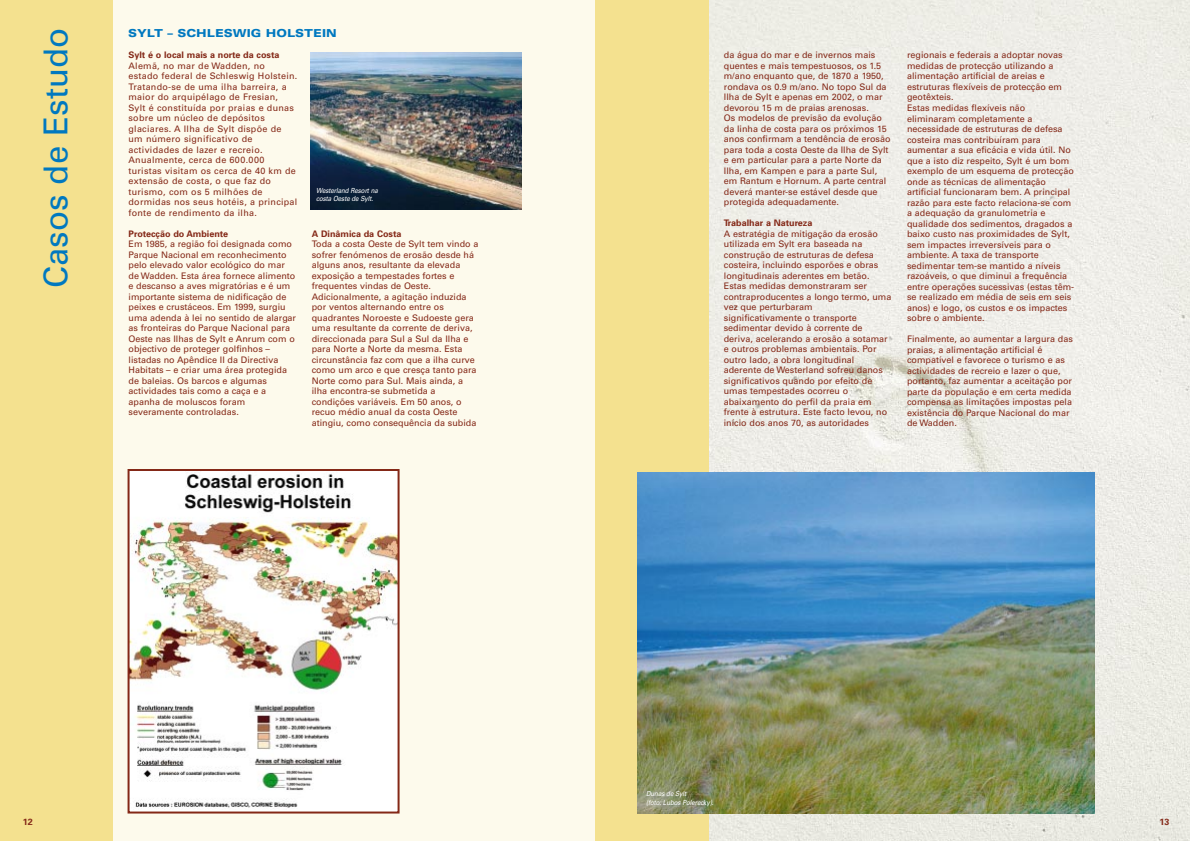
<style>
.page{position:relative;width:1190px;height:841px;background:#fff}
.page>*{position:absolute;margin:0;border:0;box-sizing:border-box;transform-origin:0 0}
.t1{font:33px "Univers";color:#0078c0}
.t2{font:900 expanded 11px "Univers";color:#0078c0}
.t3{font:9px/10.5px "Univers";color:#842817}
.t4{font:9px/10.5px "Univers";letter-spacing:.03em;color:#842817}
.t5{font:700 9px "Univers";color:#842817}
.t6{font:italic 7px/8.4px "Univers";color:#fff;scale:.9 1}
</style>
<div class="page">
<div style="left:0;top:0;width:595px;height:841px;background:#fdfaec"></div>
<img style="left:709px;top:0;width:481px;height:841px">
<div style="left:0;top:0;width:113px;height:841px;background:#f4e18f"></div>
<div style="left:595px;top:0;width:114px;height:841px;background:#f4e18f"></div>
<img style="left:131px;top:472px;width:266px;height:337px">
<div style="left:128px;top:469px;width:272px;height:345px;border:2px solid #842817"></div>
<img style="left:638px;top:472px;width:456px;height:342px">
<img style="left:310px;top:53px;width:212px;height:156px">
<h1 class="t1" style="left:44px;top:288px;width:262px;rotate:-90deg">Casos de Estudo</h1>
<p class="t2" style="left:128px;top:29px;width:210px">SYLT – SCHLESWIG HOLSTEIN</p>
<p class="t5" style="left:129px;top:52px;width:152px">Sylt é o local mais a norte da costa</p>
<p class="t4" style="left:129px;top:61px;width:170px">Alemã, no mar de Wadden, no<br>estado federal de Schleswig Holstein.<br>Tratando-se de uma ilha barreira, a maior do arquipélago de Fresian,<br>Sylt é constituída por praias e dunas sobre um núcleo de depósitos glaciares. A Ilha de Sylt dispõe de um número significativo de actividades de lazer e recreio.<br>Anualmente, cerca de 600.000 turistas visitam os cerca de 40 km de extensão de costa, o que faz do turismo, com os 5 milhões de dormidas nos seus hotéis, a principal fonte de rendimento da ilha.</p>
<p class="t5" style="left:129px;top:230px;width:101px">Protecção do Ambiente</p>
<p class="t3" style="left:129px;top:240px;width:169px">Em 1985, a região foi designada como Parque Nacional em reconhecimento pelo elevado valor ecológico do mar de Wadden. Esta área fornece alimento e descanso a aves migratórias e é um importante sistema de nidificação de peixes e crustáceos. Em 1999, surgiu uma adenda à lei no sentido de alargar as fronteiras do Parque Nacional para Oeste nas Ilhas de Sylt e Anrum com o objectivo de proteger golfinhos – listadas no Apêndice II da Directiva Habitats – e criar uma área protegida de baleias. Os barcos e algumas actividades tais como a caça e a apanha de moluscos foram severamente controladas.</p>
<p class="t6" style="left:316px;top:187px;width:72px">Westerland Resort na costa Oeste de Sylt.</p>
<p class="t5" style="left:312px;top:230px;width:91px">A Dinâmica da Costa</p>
<p class="t3" style="left:312px;top:240px;width:168px">Toda a costa Oeste de Sylt tem vindo a sofrer fenómenos de erosão desde há alguns anos, resultante da elevada exposição a tempestades fortes e frequentes vindas de Oeste.<br>Adicionalmente, a agitação induzida por ventos alternando entre os quadrantes Noroeste e Sudoeste gera uma resultante da corrente de deriva, direccionada para Sul a Sul da Ilha e para Norte a Norte da mesma. Esta circunstância faz com que a ilha curve como um arco e que cresça tanto para Norte como para Sul. Mais ainda, a ilha encontra-se submetida a condições variáveis. Em 50 anos, o recuo médio anual da costa Oeste atingiu, como consequência da subida</p>
<p class="t5" style="left:23px;top:818px;width:11px">12</p>
<p class="t3" style="left:724px;top:51px;width:168px">da água do mar e de invernos mais quentes e mais tempestuosos, os 1.5 m/ano enquanto que, de 1870 a 1950, rondava os 0.9 m/ano. No topo Sul da Ilha de Sylt e apenas em 2002, o mar devorou 15 m de praias arenosas.<br>Os modelos de previsão da evolução da linha de costa para os próximos 15 anos confirmam a tendência de erosão para toda a costa Oeste da Ilha de Sylt e em particular para a parte Norte da Ilha, em Kampen e para a parte Sul, em Rantum e Hornum. A parte central deverá manter-se estável desde que protegida adequadamente.</p>
<p class="t5" style="left:724px;top:220px;width:90px">Trabalhar a Natureza</p>
<p class="t3" style="left:724px;top:229px;width:169px">A estratégia de mitigação da erosão utilizada em Sylt era baseada na construção de estruturas de defesa costeira, incluindo esporões e obras longitudinais aderentes em betão.<br>Estas medidas demonstraram ser contraproducentes a longo termo, uma vez que perturbaram significativamente o transporte sedimentar devido à corrente de deriva, acelerando a erosão a sotamar e outros problemas ambientais. Por outro lado, a obra longitudinal aderente de Westerland sofreu danos significativos quando por efeito de umas tempestades ocorreu o abaixamento do perfil da praia em frente à estrutura. Este facto levou, no início dos anos 70, as autoridades</p>
<p class="t3" style="left:907px;top:51px;width:169px">regionais e federais a adoptar novas medidas de protecção utilizando a alimentação artificial de areias e estruturas flexíveis de protecção em geotêxteis.<br>Estas medidas flexíveis não eliminaram completamente a necessidade de estruturas de defesa costeira mas contribuíram para aumentar a sua eficácia e vida útil. No que a isto diz respeito, Sylt é um bom exemplo de um esquema de protecção onde as técnicas de alimentação artificial funcionaram bem. A principal razão para este facto relaciona-se com a adequação da granulometria e qualidade dos sedimentos, dragados a baixo custo nas proximidades de Sylt, sem impactes irreversíveis para o ambiente. A taxa de transporte sedimentar tem-se mantido a níveis razoáveis, o que diminui a frequência entre operações sucessivas (estas têm&shy;se realizado em média de seis em seis anos) e logo, os custos e os impactes sobre o ambiente.</p>
<p class="t3" style="left:907px;top:334px;width:167px">Finalmente, ao aumentar a largura das praias, a alimentação artificial é compatível e favorece o turismo e as actividades de recreio e lazer o que, portanto, faz aumentar a aceitação por parte da população e em certa medida compensa as limitações impostas pela existência do Parque Nacional do mar de Wadden.</p>
<p class="t6" style="left:646px;top:790px;width:78px">Dunas de Sylt<br>(foto: Lubos Polerecky).</p>
<p class="t5" style="left:1159px;top:818px;width:11px">13</p>
</div>
